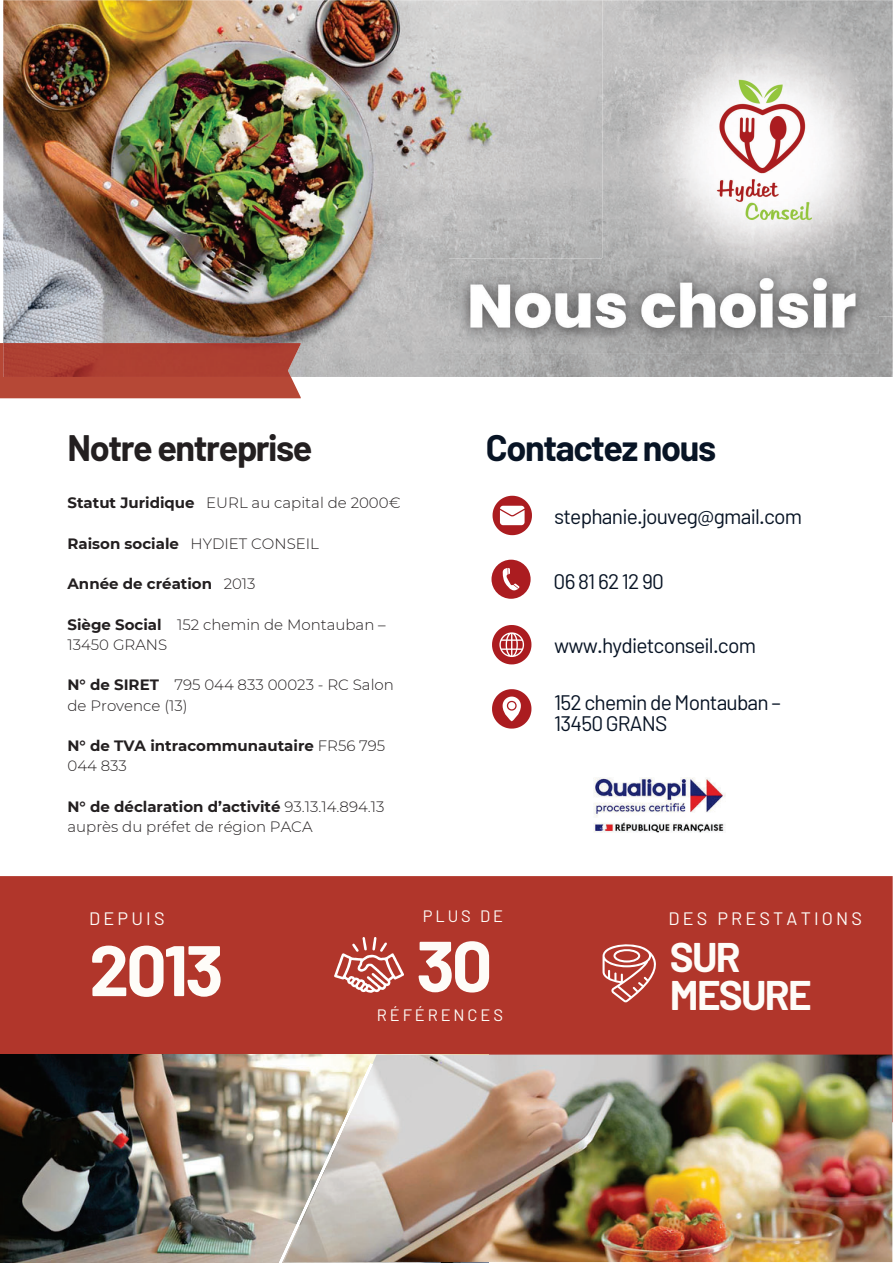
<style>
.page{position:relative;width:893px;height:1263px;background:#fff}
.page>*{position:absolute;margin:0;border:0;box-sizing:border-box;transform-origin:0 0}
.t1{font:700 71.4px "Barlow";letter-spacing:-.04em;color:#fefcf8}
.t2{font:700 40.5px "Barlow";letter-spacing:-.04em;color:#fefcf8}
.t3{font:700 36px "Barlow";letter-spacing:-.04em;color:#231f20}
.t4{font:700 36px "Barlow";letter-spacing:-.04em;color:#081425}
.t5{font:21px/21.3px "Barlow";letter-spacing:-.04em;color:#081425}
.t6{font:18px "Barlow";letter-spacing:.175em;color:#fefcf8}
.t7{font:16.5px "Barlow";letter-spacing:.175em;color:#fefcf8}
.t8{font:300 15px/20.2px "Montserrat";color:#231f20}
.t9{font:700 15px/20.2px "Montserrat";color:#231f20}
.s1{font-weight:700}
.s2{font-weight:300}
</style>
<div class="page">
<div style="left:0;top:876px;width:893px;height:246px;background:#b1362b"></div>
<img style="left:3px;top:0;width:890px;height:377px">
<div style="left:0;top:343px;width:301px;height:55px;background:#b64836"></div>
<img style="left:3px;top:343px;width:298px;height:34px">
<svg style="left:492px;top:625px;width:39px;height:39px"></svg>
<svg style="left:492px;top:689px;width:39px;height:40px"></svg>
<svg style="left:492px;top:496px;width:40px;height:39px"></svg>
<div style="left:491px;top:560px;width:40px;height:39px;background:#ab1c20;border-radius:50%"></div>
<svg style="left:503px;top:568px;width:16px;height:23px"></svg>
<img style="left:0;top:1055px;width:488px;height:208px">
<img style="left:284px;top:1055px;width:608px;height:207px">
<img style="left:602px;top:0;width:291px;height:317px">
<img style="left:709px;top:69px;width:109px;height:168px">
<svg style="left:229px;top:1063px;width:144px;height:200px;background:#bdb6a9"></svg>
<img style="left:449px;top:258px;width:430px;height:95px">
<img style="left:602px;top:258px;width:277px;height:59px">
<img style="left:593px;top:777px;width:133px;height:56px">
<svg style="left:334px;top:937px;width:70px;height:56px"></svg>
<svg style="left:602px;top:941px;width:55px;height:61px;background:#c3645c"></svg>
<h3 class="t3" style="left:67px;top:425px;width:246px">Notre entreprise</h3>
<h3 class="t4" style="left:486px;top:425px;width:232px">Contactez nous</h3>
<p class="t8" style="left:67px;top:493px;width:335px"><span class="s1">Statut Juridique</span> EURL au capital de 2000€</p>
<p class="t9" style="left:67px;top:533px;width:253px">Raison sociale <span class="s2">HYDIET CONSEIL</span></p>
<p class="t9" style="left:67px;top:574px;width:190px">Année de création <span class="s2">2013</span></p>
<p class="t8" style="left:67px;top:614px;width:320px"><span class="s1">Siège Social</span> 152 chemin de Montauban –<br>13450 GRANS</p>
<p class="t8" style="left:67px;top:675px;width:328px"><span class="s1">N° de SIRET</span> 795 044 833 00023 - RC Salon de Provence (13)</p>
<p class="t9" style="left:67px;top:735px;width:319px">N° de TVA intracommunautaire <span class="s2">FR56 795<br>044 833</span></p>
<p class="t8" style="left:67px;top:796px;width:318px"><span class="s1">N° de déclaration d’activité</span> 93.13.14.894.13 auprès du préfet de région PACA</p>
<h3 class="t5" style="left:554px;top:505px;width:249px">stephanie.jouveg@gmail.com</h3>
<h3 class="t5" style="left:554px;top:570px;width:112px">06 81 62 12 90</h3>
<h3 class="t5" style="left:554px;top:634px;width:203px">www.hydietconseil.com</h3>
<h3 class="t5" style="left:554px;top:691px;width:228px">152 chemin de Montauban –<br>13450 GRANS</h3>
<p class="t7" style="left:423px;top:905px;width:82px">PLUS DE</p>
<h1 class="t1" style="left:416px;top:920px;width:78px">30</h1>
<p class="t7" style="left:377px;top:1004px;width:128px">RÉFÉRENCES</p>
<p class="t6" style="left:89px;top:907px;width:77px">DEPUIS</p>
<p class="t6" style="left:669px;top:907px;width:195px">DES PRESTATIONS</p>
<h2 class="t2" style="left:670px;top:932px;width:72px">SUR</h2>
<h1 class="t1" style="left:89px;top:925px;width:136px">2013</h1>
<h2 class="t2" style="left:670px;top:970px;width:143px">MESURE</h2>
</div>
